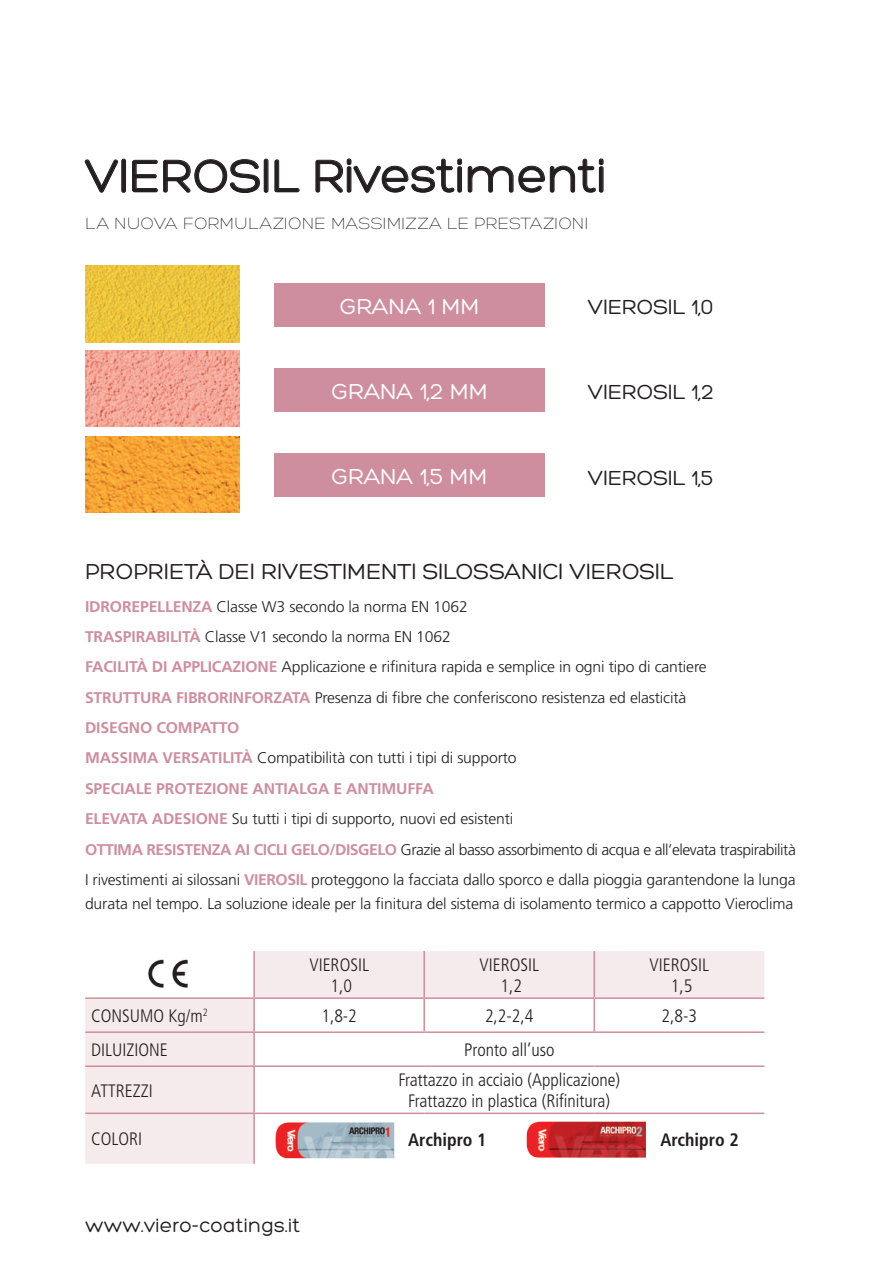
<style>
.page{position:relative;width:893px;height:1263px;background:#fff}
.page>*{position:absolute;margin:0;border:0;box-sizing:border-box;transform-origin:0 0}
.t1{font:49.5px "Hero";letter-spacing:-.02em;color:#231f20}
.t2{font:23.55px "Hero";color:#231f20}
.t3{font:23.55px "Hero";color:#fff}
.t4{font:22.05px "Hero";color:#231f20}
.t5{font:20.25px "Hero";letter-spacing:.01em;color:#231f20}
.t6{font:300 condensed 18px/21.6px "Frutiger LT Std";color:#231f20;text-align:center}
.t7{font:700 condensed 18px "Frutiger LT Std";color:#231f20}
.t8{font:300 17.7px "Hero";letter-spacing:.01em;color:#231f20}
.t9{font:300 15.45px/30.5px "Frutiger LT Std";letter-spacing:-.01em;color:#231f20}
.s1{font-weight:700;color:#ce8e9d}
</style>
<div class="page">
<div style="left:274px;top:283px;width:271px;height:43px;background:#ce8e9d"></div>
<div style="left:274px;top:368px;width:271px;height:43px;background:#ce8e9d"></div>
<div style="left:274px;top:453px;width:271px;height:43px;background:#ce8e9d"></div>
<img style="left:85px;top:266px;width:154px;height:76px">
<img style="left:85px;top:350px;width:154px;height:77px">
<img style="left:85px;top:436px;width:154px;height:77px">
<svg style="left:84px;top:158px;width:42px;height:35px"></svg>
<svg style="left:132px;top:158px;width:168px;height:35px"></svg>
<svg style="left:315px;top:158px;width:289px;height:35px"></svg>
<svg style="left:85px;top:951px;width:679px;height:213px"></svg>
<hr style="left:253px;top:951px;width:2px;height:46px;background:#ce8e9d">
<hr style="left:423px;top:951px;width:2px;height:46px;background:#ce8e9d">
<hr style="left:594px;top:951px;width:1px;height:46px;background:#ce8e9d">
<hr style="left:85px;top:997px;width:169px;height:2px;background:#ce8e9d">
<hr style="left:253px;top:999px;width:2px;height:32px;background:#ce8e9d">
<hr style="left:254px;top:997px;width:170px;height:2px;background:#ce8e9d">
<hr style="left:423px;top:999px;width:2px;height:32px;background:#ce8e9d">
<hr style="left:424px;top:997px;width:170px;height:2px;background:#ce8e9d">
<hr style="left:594px;top:999px;width:1px;height:32px;background:#ce8e9d">
<hr style="left:594px;top:997px;width:170px;height:2px;background:#ce8e9d">
<hr style="left:85px;top:1031px;width:169px;height:2px;background:#ce8e9d">
<hr style="left:253px;top:1033px;width:2px;height:32px;background:#ce8e9d">
<hr style="left:254px;top:1031px;width:170px;height:2px;background:#ce8e9d">
<hr style="left:424px;top:1031px;width:170px;height:2px;background:#ce8e9d">
<hr style="left:594px;top:1031px;width:170px;height:2px;background:#ce8e9d">
<hr style="left:85px;top:1065px;width:169px;height:2px;background:#ce8e9d">
<hr style="left:253px;top:1067px;width:2px;height:45px;background:#ce8e9d">
<hr style="left:254px;top:1065px;width:170px;height:2px;background:#ce8e9d">
<hr style="left:424px;top:1065px;width:170px;height:2px;background:#ce8e9d">
<hr style="left:594px;top:1065px;width:170px;height:2px;background:#ce8e9d">
<hr style="left:85px;top:1112px;width:169px;height:2px;background:#ce8e9d">
<hr style="left:253px;top:1114px;width:2px;height:50px;background:#ce8e9d">
<hr style="left:254px;top:1112px;width:170px;height:2px;background:#ce8e9d">
<hr style="left:424px;top:1112px;width:170px;height:2px;background:#ce8e9d">
<hr style="left:594px;top:1112px;width:170px;height:2px;background:#ce8e9d">
<img style="left:146px;top:956px;width:43px;height:35px">
<img style="left:273px;top:1120px;width:122px;height:38px">
<img style="left:525px;top:1121px;width:120px;height:36px">
<h1 class="t1" style="left:85px;top:151px;width:60px">VIEROSIL</h1>
<h1 class="t1" style="left:312px;top:151px;width:296px">Rivestimenti</h1>
<p class="t8" style="left:85px;top:214px;width:505px">LA NUOVA FORMULAZIONE MASSIMIZZA LE PRESTAZIONI</p>
<h2 class="t3" style="left:340px;top:294px;width:18px">GRANA</h2>
<h2 class="t3" style="left:428px;top:294px;width:54px">1 MM</h2>
<h3 class="t4" style="left:588px;top:295px;width:28px">VIEROSIL</h3>
<h3 class="t4" style="left:691px;top:295px;width:24px">1,0</h3>
<h2 class="t3" style="left:331px;top:379px;width:18px">GRANA</h2>
<h2 class="t3" style="left:419px;top:379px;width:70px">1,2 MM</h2>
<h3 class="t4" style="left:588px;top:381px;width:28px">VIEROSIL</h3>
<h3 class="t4" style="left:691px;top:381px;width:24px">1,2</h3>
<h2 class="t3" style="left:332px;top:464px;width:18px">GRANA</h2>
<h2 class="t3" style="left:419px;top:464px;width:70px">1,5 MM</h2>
<h3 class="t4" style="left:588px;top:466px;width:28px">VIEROSIL</h3>
<h3 class="t4" style="left:691px;top:466px;width:24px">1,5</h3>
<h2 class="t2" style="left:196px;top:559px;width:35px">À DEI</h2>
<h2 class="t2" style="left:261px;top:559px;width:50px">RIVESTI</h2>
<h2 class="t2" style="left:347px;top:559px;width:32px">MENTI</h2>
<h2 class="t2" style="left:423px;top:559px;width:14px">SILOSSANICI</h2>
<h2 class="t2" style="left:570px;top:559px;width:30px">VIEROSIL</h2>
<p class="t9" style="left:85px;top:591px;width:712px"><span class="s1">IDROREPELLENZA</span> Classe W3 secondo la norma EN 1062<br><span class="s1">TRASPIRABILITÀ</span> Classe V1 secondo la norma EN 1062<br><span class="s1">FACILITÀ DI APPLICAZIONE</span> Applicazione e rifinitura rapida e semplice in ogni tipo di cantiere <span class="s1">STRUTTURA FIBRORINFORZATA</span> Presenza di fibre che conferiscono resistenza ed elasticità<br><span class="s1">DISEGNO COMPATTO<br>MASSIMA VERSATILITÀ</span> Compatibilità con tutti i tipi di supporto<br><span class="s1">SPECIALE PROTEZIONE ANTIALGA E ANTIMUFFA<br>ELEVATA ADESIONE</span> Su tutti i tipi di supporto, nuovi ed esistenti<br><span class="s1">OTTIMA RESISTENZA AI CICLI GELO/DISGELO</span> Grazie al basso assorbimento di acqua e all’elevata traspirabilità I rivestimenti ai silossani <span class="s1">VIEROSIL</span> proteggono la facciata dallo sporco e dalla pioggia garantendone la lunga</p>
<p class="t9" style="left:85px;top:888px;width:710px">durata nel tempo. La soluzione ideale per la finitura del sistema di isolamento termico a cappotto Vieroclima</p>
<h2 class="t2" style="left:85px;top:559px;width:15px">PROPRIET</h2>
<p class="t6" style="left:309px;top:954px;width:61px">VIEROSIL<br>1,0</p>
<p class="t6" style="left:479px;top:954px;width:61px">VIEROSIL<br>1,2</p>
<p class="t6" style="left:649px;top:954px;width:61px">VIEROSIL<br>1,5</p>
<p class="t6" style="left:91px;top:1005px;width:118px">CONSUMO Kg/m<sup>2</sup></p>
<p class="t6" style="left:321px;top:1005px;width:37px">1,8-2</p>
<p class="t6" style="left:485px;top:1005px;width:50px">2,2-2,4</p>
<p class="t6" style="left:662px;top:1005px;width:37px">2,8-3</p>
<p class="t6" style="left:91px;top:1039px;width:78px">DILUIZIONE</p>
<p class="t6" style="left:464px;top:1039px;width:92px">Pronto all’uso</p>
<p class="t6" style="left:91px;top:1080px;width:63px">ATTREZZI</p>
<p class="t6" style="left:398px;top:1069px;width:223px">Frattazzo in acciaio (Applicazione)<br>Frattazzo in plastica (Rifinitura)</p>
<p class="t6" style="left:91px;top:1128px;width:53px">COLORI</p>
<p class="t7" style="left:408px;top:1129px;width:80px">Archipro 1</p>
<p class="t7" style="left:660px;top:1129px;width:80px">Archipro 2</p>
<h3 class="t5" style="left:85px;top:1215px;width:217px">www.viero-coatings.it</h3>
</div>
